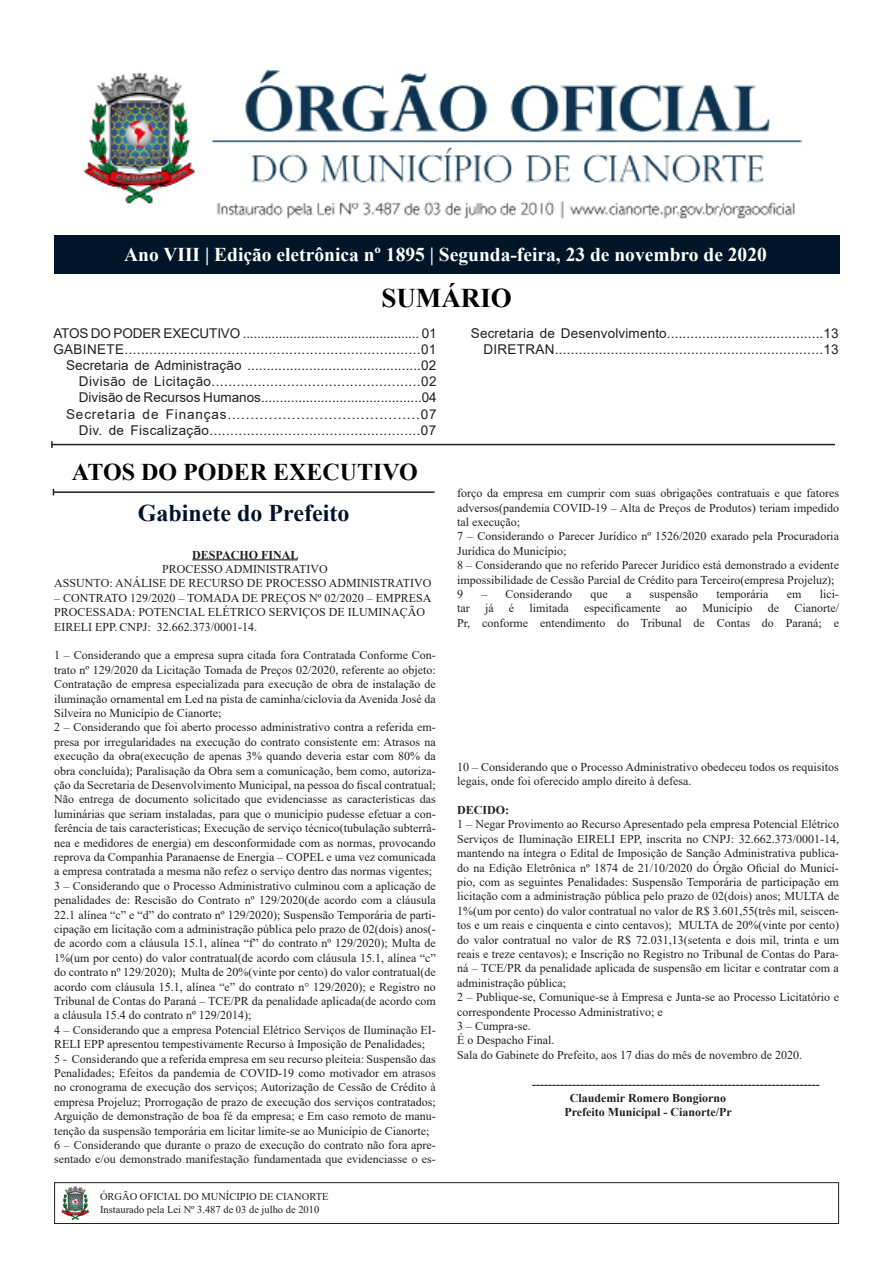
<style>
.page{position:relative;width:893px;height:1263px;background:#fff}
.page>*{position:absolute;margin:0;border:0;box-sizing:border-box;transform-origin:0 0}
.t1{font:700 27px "Times New Roman";color:#000}
.t2{font:700 24px "Times New Roman";color:#000300}
.t3{font:700 24px "Times New Roman";color:#00132b}
.t4{font:700 19.5px "Times New Roman";color:#fff}
.t5{font:13.5px "Arial";letter-spacing:.01em;color:#231f20}
.t6{font:13.5px "Arial";letter-spacing:-.01em;color:#231f20}
.t7{font:13.5px "Arial";letter-spacing:.03em;color:#231f20}
.t8{font:13.5px "Arial";letter-spacing:.035em;color:#231f20}
.t9{font:13.5px "Arial";letter-spacing:.065em;color:#231f20}
.t10{font:12px/14.4px "Times New Roman";color:#231f20}
.t11{font:700 12px "Times New Roman";color:#231f20}
.t12{font:10.5px/12.6px "Times New Roman";color:#231f20}
</style>
<div class="page">
<div style="left:54px;top:1182px;width:785px;height:42px;border:1px solid #231f20"></div>
<img style="left:61px;top:1186px;width:29px;height:34px">
<img style="left:83px;top:70px;width:720px;height:149px">
<div style="left:54px;top:236px;width:785px;height:38px;background:#001628"></div>
<hr style="left:52px;top:444px;width:783px;height:1px;background:#231f20">
<svg style="left:51px;top:441px;width:2px;height:7px"></svg>
<hr style="left:53px;top:491px;width:382px;height:2px;background:#231f20">
<hr style="left:192px;top:559px;width:106px;height:1px;background:#231f20">
<p class="t4" style="left:124px;top:240px;width:644px">Ano VIII | Edição eletrônica nº 1895 | Segunda-feira, 23 de novembro de 2020</p>
<p class="t1" style="left:381px;top:278px;width:132px">SUMÁRIO</p>
<p class="t6" style="left:53px;top:324px;width:385px">ATOS DO PODER EXECUTIVO ................................................. 01</p>
<p class="t5" style="left:53px;top:340px;width:385px">GABINETE........................................................................01</p>
<p class="t5" style="left:66px;top:356px;width:372px">Secretaria de Administração .............................................02</p>
<p class="t8" style="left:79px;top:372px;width:359px">Divisão de Licitação..................................................02</p>
<p class="t5" style="left:79px;top:388px;width:359px">Divisão de Recursos Humanos...........................................04</p>
<p class="t9" style="left:66px;top:405px;width:372px">Secretaria de Finanças..........................................07</p>
<p class="t7" style="left:79px;top:421px;width:359px">Div. de Fiscalização...................................................07</p>
<p class="t5" style="left:471px;top:324px;width:369px">Secretaria de Desenvolvimento........................................13</p>
<p class="t5" style="left:484px;top:340px;width:356px">DIRETRAN...................................................................13</p>
<p class="t2" style="left:72px;top:455px;width:348px">ATOS DO PODER EXECUTIVO</p>
<p class="t3" style="left:138px;top:496px;width:213px">Gabinete do Prefeito</p>
<p class="t11" style="left:192px;top:546px;width:108px">DESPACHO FINAL</p>
<p class="t10" style="left:162px;top:561px;width:167px">PROCESSO ADMINISTRATIVO</p>
<p class="t10" style="left:54px;top:576px;width:379px">ASSUNTO: ANÁLISE DE RECURSO DE PROCESSO ADMINISTRATIVO</p>
<p class="t10" style="left:54px;top:590px;width:379px">– CONTRATO 129/2020 – TOMADA DE PREÇOS Nº 02/2020 – EMPRESA<br>PROCESSADA: POTENCIAL ELÉTRICO SERVIÇOS DE ILUMINAÇÃO<br>EIRELI EPP. CNPJ: 32.662.373/0001-14.</p>
<p class="t10" style="left:54px;top:648px;width:383px;text-align:justify">1 – Considerando que a empresa supra citada fora Contratada Conforme Con&shy;trato nº 129/2020 da Licitação Tomada de Preços 02/2020, referente ao objeto:<br>Contratação de empresa especializada para execução de obra de instalação de iluminação ornamental em Led na pista de caminha/ciclovia da Avenida José da Silveira no Município de Cianorte;</p>
<p class="t10" style="left:54px;top:720px;width:383px;text-align:justify">2 – Considerando que foi aberto processo administrativo contra a referida em&shy;presa por irregularidades na execução do contrato consistente em: Atrasos na execução da obra(execução de apenas 3% quando deveria estar com 80% da obra concluída); Paralisação da Obra sem a comunicação, bem como, autoriza&shy;ção da Secretaria de Desenvolvimento Municipal, na pessoa do fiscal contratual; Não entrega de documento solicitado que evidenciasse as características das luminárias que seriam instaladas, para que o município pudesse efetuar a con&shy;ferência de tais características; Execução de serviço técnico(tubulação subterrâ&shy;nea e medidores de energia) em desconformidade com as normas, provocando reprova da Companhia Paranaense de Energia – COPEL e uma vez comunicada a empresa contratada a mesma não refez o serviço dentro das normas vigentes;</p>
<p class="t10" style="left:54px;top:878px;width:383px;text-align:justify">3 – Considerando que o Processo Administrativo culminou com a aplicação de penalidades de: Rescisão do Contrato nº 129/2020(de acordo com a cláusula 22.1 alínea “c” e “d” do contrato nº 129/2020); Suspensão Temporária de parti&shy;cipação em licitação com a administração pública pelo prazo de 02(dois) anos(- de acordo com a cláusula 15.1, alínea “f” do contrato nº 129/2020); Multa de 1%(um por cento) do valor contratual(de acordo com cláusula 15.1, alínea “c” do contrato nº 129/2020); Multa de 20%(vinte por cento) do valor contratual(de acordo com cláusula 15.1, alínea “e” do contrato n° 129/2020); e Registro no Tribunal de Contas do Paraná – TCE/PR da penalidade aplicada(de acordo com a cláusula 15.4 do contrato nº 129/2014);</p>
<p class="t10" style="left:54px;top:1022px;width:383px">4 – Considerando que a empresa Potencial Elétrico Serviços de Iluminação EI-<br>RELI EPP apresentou tempestivamente Recurso à Imposição de Penalidades;</p>
<p class="t10" style="left:54px;top:1051px;width:383px;text-align:justify">5 - Considerando que a referida empresa em seu recurso pleiteia: Suspensão das Penalidades; Efeitos da pandemia de COVID-19 como motivador em atrasos no cronograma de execução dos serviços; Autorização de Cessão de Crédito à empresa Projeluz; Prorrogação de prazo de execução dos serviços contratados; Arguição de demonstração de boa fé da empresa; e Em caso remoto de manu&shy;tenção da suspensão temporária em licitar limite-se ao Município de Cianorte;</p>
<p class="t10" style="left:54px;top:1137px;width:383px">6 – Considerando que durante o prazo de execução do contrato não fora apre&shy;sentado e/ou demonstrado manifestação fundamentada que evidenciasse o es-</p>
<p class="t12" style="left:100px;top:1190px;width:230px">ÓRGÃO OFICIAL DO MUNÍCIPIO DE CIANORTE<br>Instaurado pela Lei Nº 3.487 de 03 de julho de 2010</p>
<p class="t10" style="left:457px;top:486px;width:383px;text-align:justify">forço da empresa em cumprir com suas obrigações contratuais e que fatores adversos(pandemia COVID-19 – Alta de Preços de Produtos) teriam impedido tal execução;</p>
<p class="t10" style="left:457px;top:529px;width:383px">7 – Considerando o Parecer Jurídico nº 1526/2020 exarado pela Procuradoria<br>Jurídica do Município;</p>
<p class="t10" style="left:457px;top:558px;width:383px">8 – Considerando que no referido Parecer Jurídico está demonstrado a evidente impossibilidade de Cessão Parcial de Crédito para Terceiro(empresa Projeluz);</p>
<p class="t10" style="left:457px;top:586px;width:7px">9</p>
<p class="t10" style="left:481px;top:586px;width:92px">– Considerando</p>
<p class="t10" style="left:590px;top:586px;width:19px">que</p>
<p class="t10" style="left:626px;top:586px;width:7px">a</p>
<p class="t10" style="left:650px;top:586px;width:50px">suspensão</p>
<p class="t10" style="left:716px;top:586px;width:53px">temporária</p>
<p class="t10" style="left:787px;top:586px;width:16px">em</p>
<p class="t10" style="left:820px;top:586px;width:21px">lici-</p>
<p class="t10" style="left:457px;top:601px;width:14px">tar</p>
<p class="t10" style="left:485px;top:601px;width:10px">já</p>
<p class="t10" style="left:509px;top:601px;width:7px">é</p>
<p class="t10" style="left:529px;top:601px;width:41px">limitada</p>
<p class="t10" style="left:584px;top:601px;width:78px">especificamente</p>
<p class="t10" style="left:676px;top:601px;width:13px">ao</p>
<p class="t10" style="left:702px;top:601px;width:52px">Município</p>
<p class="t10" style="left:768px;top:601px;width:13px">de</p>
<p class="t10" style="left:457px;top:601px;width:383px;text-align:right">Cianorte/<br>Pr, conforme entendimento do Tribunal de Contas do Paraná; e</p>
<p class="t10" style="left:457px;top:759px;width:383px">10 – Considerando que o Processo Administrativo obedeceu todos os requisitos legais, onde foi oferecido amplo direito à defesa.</p>
<p class="t11" style="left:457px;top:801px;width:53px">DECIDO:</p>
<p class="t10" style="left:457px;top:817px;width:383px;text-align:justify">1 – Negar Provimento ao Recurso Apresentado pela empresa Potencial Elétrico Serviços de Iluminação EIRELI EPP, inscrita no CNPJ: 32.662.373/0001-14, mantendo na íntegra o Edital de Imposição de Sanção Administrativa publica&shy;do na Edição Eletrônica nº 1874 de 21/10/2020 do Órgão Oficial do Municí&shy;pio, com as seguintes Penalidades: Suspensão Temporária de participação em licitação com a administração pública pelo prazo de 02(dois) anos; MULTA de 1%(um por cento) do valor contratual no valor de R$ 3.601,55(três mil, seiscen&shy;tos e um reais e cinquenta e cinto centavos); MULTA de 20%(vinte por cento) do valor contratual no valor de R$ 72.031,13(setenta e dois mil, trinta e um reais e treze centavos); e Inscrição no Registro no Tribunal de Contas do Para&shy;ná – TCE/PR da penalidade aplicada de suspensão em licitar e contratar com a administração pública;</p>
<p class="t10" style="left:457px;top:990px;width:383px">2 – Publique-se, Comunique-se à Empresa e Junta-se ao Processo Licitatório e correspondente Processo Administrativo; e</p>
<p class="t10" style="left:457px;top:1018px;width:75px">3 – Cumpra-se.</p>
<p class="t10" style="left:457px;top:1033px;width:99px">É o Despacho Final.</p>
<p class="t10" style="left:457px;top:1047px;width:346px">Sala do Gabinete do Prefeito, aos 17 dias do mês de novembro de 2020.</p>
<p class="t11" style="left:532px;top:1075px;width:289px">------------------------------------------------------------------------</p>
<p class="t11" style="left:570px;top:1089px;width:158px">Claudemir Romero Bongiorno</p>
<p class="t11" style="left:564px;top:1104px;width:169px">Prefeito Municipal - Cianorte/Pr</p>
</div>
